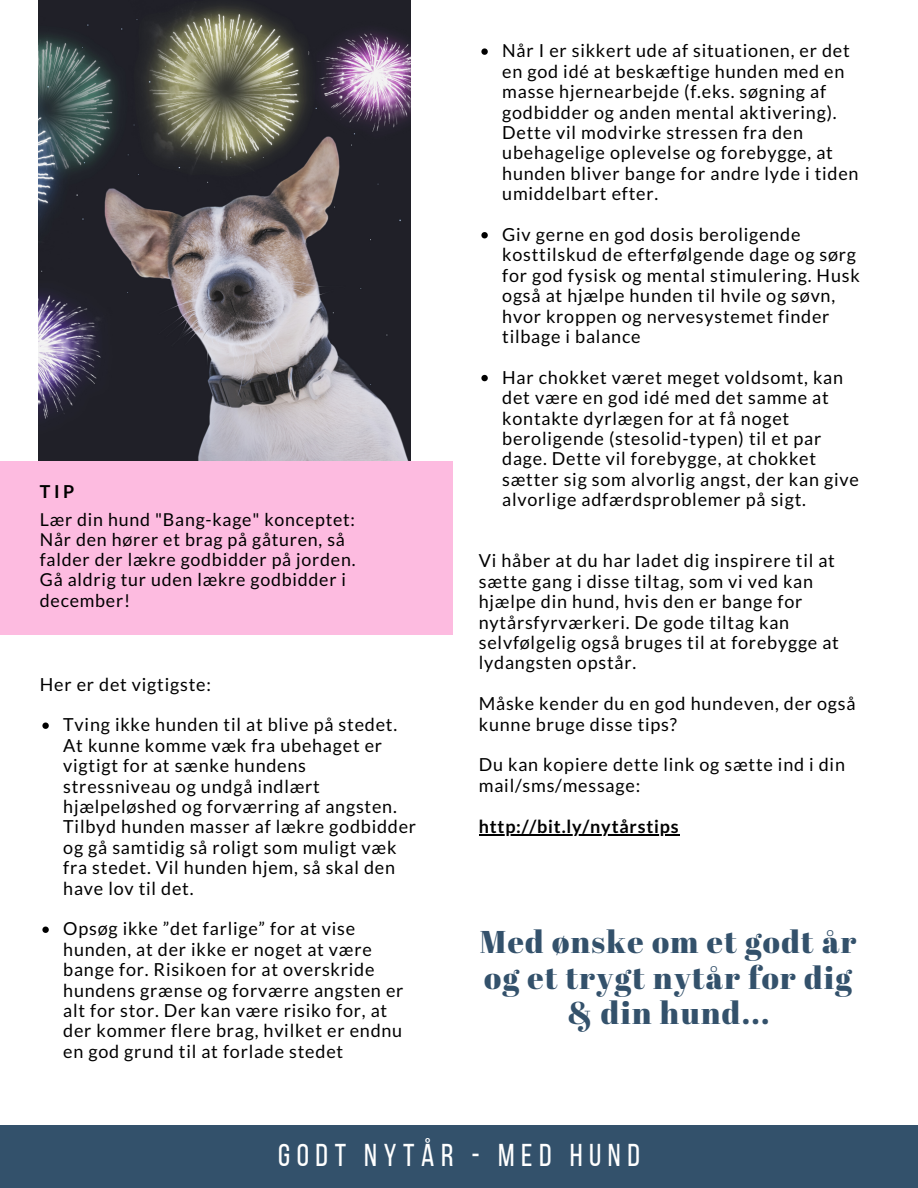
<style>
.page{position:relative;width:918px;height:1188px;background:#fff}
.page>*{position:absolute;margin:0;border:0;box-sizing:border-box;transform-origin:0 0}
.t1{font:31.5px/35.7px "Abril Fatface";letter-spacing:.045em;color:#33516b;text-align:center}
.t2{font:31.5px "Bebas Neue";letter-spacing:.21em;color:#fff}
.t3{font:18px/20.4px "Lato";letter-spacing:.045em;color:#000}
.t4{font:700 18px "Lato";letter-spacing:.045em;color:#000}
.t5{font:17.85px/20.2px "Lato";letter-spacing:.045em;color:#000}
.t6{font:700 17.85px "Lato";color:#000}
</style>
<div class="page">
<img style="left:38px;top:0;width:373px;height:461px">
<div style="left:0;top:461px;width:452px;height:174px;background:#fdbbe0"></div>
<div style="left:0;top:1125px;width:918px;height:63px;background:#33516b"></div>
<svg style="left:481px;top:48px;width:7px;height:7px"></svg>
<svg style="left:481px;top:232px;width:7px;height:6px"></svg>
<svg style="left:481px;top:375px;width:7px;height:6px"></svg>
<hr style="left:479px;top:834px;width:200px;height:1px;background:#000">
<svg style="left:42px;top:723px;width:7px;height:6px"></svg>
<svg style="left:42px;top:927px;width:7px;height:6px"></svg>
<p class="t6" style="left:40px;top:480px;width:36px">TIP</p>
<p class="t5" style="left:40px;top:509px;width:317px">Lær din hund "Bang-kage" konceptet:<br>Når den hører et brag på gåturen, så falder der lækre godbidder på jorden.</p>
<p class="t5" style="left:40px;top:569px;width:308px">Gå aldrig tur uden lækre godbidder i december!</p>
<p class="t3" style="left:40px;top:673px;width:173px">Her er det vigtigste:</p>
<p class="t3" style="left:63px;top:714px;width:354px">Tving ikke hunden til at blive på stedet.<br>At kunne komme væk fra ubehaget er vigtigt for at sænke hundens stressniveau og undgå indlært hjælpeløshed og forværring af angsten.<br>Tilbyd hunden masser af lækre godbidder og gå samtidig så roligt som muligt væk fra stedet. Vil hunden hjem, så skal den have lov til det.</p>
<p class="t3" style="left:63px;top:918px;width:342px">Opsøg ikke ”det farlige” for at vise hunden, at der ikke er noget at være bange for. Risikoen for at overskride hundens grænse og forværre angsten er alt for stor. Der kan være risiko for, at der kommer flere brag, hvilket er endnu en god grund til at forlade stedet</p>
<p class="t3" style="left:502px;top:40px;width:358px">Når I er sikkert ude af situationen, er det en god idé at beskæftige hunden med en masse hjernearbejde (f.eks. søgning af godbidder og anden mental aktivering).<br>Dette vil modvirke stressen fra den ubehagelige oplevelse og forebygge, at hunden bliver bange for andre lyde i tiden umiddelbart efter.</p>
<p class="t3" style="left:502px;top:224px;width:359px">Giv gerne en god dosis beroligende kosttilskud de efterfølgende dage og sørg for god fysisk og mental stimulering. Husk også at hjælpe hunden til hvile og søvn, hvor kroppen og nervesystemet finder tilbage i balance</p>
<p class="t3" style="left:502px;top:367px;width:358px">Har chokket været meget voldsomt, kan det være en god idé med det samme at kontakte dyrlægen for at få noget beroligende (stesolid-typen) til et par dage. Dette vil forebygge, at chokket sætter sig som alvorlig angst, der kan give alvorlige adfærdsproblemer på sigt.</p>
<p class="t3" style="left:479px;top:550px;width:362px">Vi håber at du har ladet dig inspirere til at sætte gang i disse tiltag, som vi ved kan hjælpe din hund, hvis den er bange for nytårsfyrværkeri. De gode tiltag kan selvfølgelig også bruges til at forebygge at lydangsten opstår.</p>
<p class="t3" style="left:479px;top:693px;width:378px">Måske kender du en god hundeven, der også kunne bruge disse tips?</p>
<p class="t3" style="left:479px;top:754px;width:368px">Du kan kopiere dette link og sætte ind i din mail/sms/message:</p>
<p class="t4" style="left:479px;top:815px;width:201px">http://bit.ly/nytårstips</p>
<p class="t1" style="left:480px;top:923px;width:378px">Med ønske om et godt år og et trygt nytår for dig &amp; din hund...</p>
<p class="t2" style="left:278px;top:1143px;width:363px">GODT NYTÅR - MED HUND</p>
</div>
